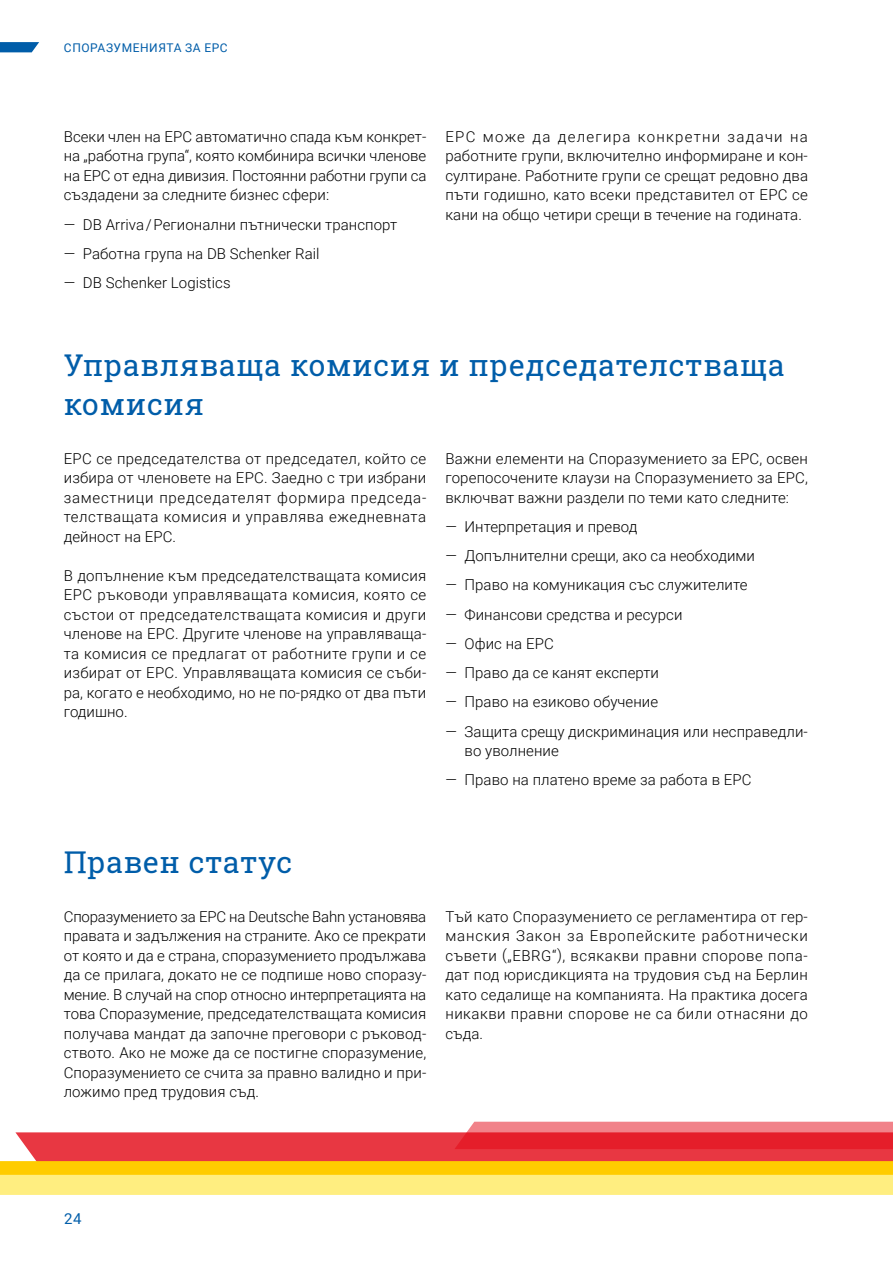
<style>
.page{position:relative;width:893px;height:1263px;background:#fff}
.page>*{position:absolute;margin:0;border:0;box-sizing:border-box;transform-origin:0 0}
._1_2_Head_02{font:30px/39px "Roboto Slab";letter-spacing:.025em;color:#005da9}
._2_1_Copy{font:300 15px/19.5px "Roboto";letter-spacing:.005em;color:#000;text-align:justify}
.t1{font:15px "Roboto";color:#005da9}
.t2{font:12px "Roboto";letter-spacing:.045em;color:#005da9}
</style>
<div class="page">
<svg style="left:0;top:42px;width:39px;height:10px"></svg>
<svg style="left:0;top:1122px;width:893px;height:73px;background:#f49959"></svg>
<p class="t2" style="left:64px;top:39px;width:165px">СПОРАЗУМЕНИЯТА ЗА ЕРС</p>
<p class="_2_1_Copy" style="left:64px;top:126px;width:364px">Всеки член на ЕРС автоматично спада към конкрет&shy;на „работна група“, която комбинира всички членове на ЕРС от една дивизия. Постоянни работни групи са създадени за следните бизнес сфери:</p>
<p class="_2_1_Copy" style="left:64px;top:214px;width:335px">― DB Arriva / Регионални пътнически транспорт</p>
<p class="_2_1_Copy" style="left:64px;top:243px;width:257px">― Работна група на DB Schenker Rail</p>
<p class="_2_1_Copy" style="left:64px;top:272px;width:168px">― DB Schenker Logistics</p>
<p class="_2_1_Copy" style="left:445px;top:126px;width:364px">ЕРС може да делегира конкретни задачи на работните групи, включително информиране и кон&shy;султиране. Работните групи се срещат редовно два пъти годишно, като всеки представител от ЕРС се кани на общо четири срещи в течение на годината.</p>
<p class="_1_2_Head_02" style="left:64px;top:345px;width:723px">Управляваща комисия и председателстваща комисия</p>
<p class="_2_1_Copy" style="left:64px;top:448px;width:364px">ЕРС се председателства от председател, който се избира от членовете на ЕРС. Заедно с три избрани заместници председателят формира председа&shy;телстващата комисия и управлява ежедневната дейност на ЕРС.</p>
<p class="_2_1_Copy" style="left:64px;top:565px;width:364px">В допълнение към председателстващата комисия ЕРС ръководи управляващата комисия, която се състои от председателстващата комисия и други членове на ЕРС. Другите членове на управляваща&shy;та комисия се предлагат от работните групи и се избират от ЕРС. Управляващата комисия се съби&shy;ра, когато е необходимо, но не по-рядко от два пъти годишно.</p>
<p class="_2_1_Copy" style="left:445px;top:448px;width:364px">Важни елементи на Споразумението за ЕРС, освен горепосочените клаузи на Споразумението за ЕРС, включват важни раздели по теми като следните:</p>
<p class="_2_1_Copy" style="left:445px;top:516px;width:194px">― Интерпретация и превод</p>
<p class="_2_1_Copy" style="left:445px;top:545px;width:311px">― Допълнителни срещи, ако са необходими</p>
<p class="_2_1_Copy" style="left:445px;top:575px;width:304px">― Право на комуникация със служителите</p>
<p class="_2_1_Copy" style="left:445px;top:604px;width:238px">― Финансови средства и ресурси</p>
<p class="_2_1_Copy" style="left:445px;top:633px;width:110px">― Офис на ЕРС</p>
<p class="_2_1_Copy" style="left:445px;top:662px;width:215px">― Право да се канят експерти</p>
<p class="_2_1_Copy" style="left:445px;top:692px;width:214px">― Право на езиково обучение</p>
<p class="_2_1_Copy" style="left:465px;top:721px;width:345px;text-indent:-19px">― Защита срещу дискриминация или несправедли&shy;во уволнение</p>
<p class="_2_1_Copy" style="left:445px;top:770px;width:308px">― Право на платено време за работа в ЕРС</p>
<p class="_1_2_Head_02" style="left:64px;top:842px;width:230px">Правен статус</p>
<p class="_2_1_Copy" style="left:64px;top:906px;width:364px">Споразумението за ЕРС на Deutsche Bahn установява правата и задължения на страните. Ако се прекрати от която и да е страна, споразумението продължава да се прилага, докато не се подпише ново споразу&shy;мение. В случай на спор относно интерпретацията на това Споразумение, председателстващата комисия получава мандат да започне преговори с ръковод&shy;ството. Ако не може да се постигне споразумение, Споразумението се счита за правно валидно и при&shy;ложимо пред трудовия съд.</p>
<p class="_2_1_Copy" style="left:445px;top:906px;width:364px">Тъй като Споразумението се регламентира от гер&shy;манския Закон за Европейските работнически съвети („EBRG“), всякакви правни спорове попа&shy;дат под юрисдикцията на трудовия съд на Берлин като седалище на компанията. На практика досега никакви правни спорове не са били отнасяни до съда.</p>
<p class="t1" style="left:64px;top:1208px;width:19px">24</p>
</div>
